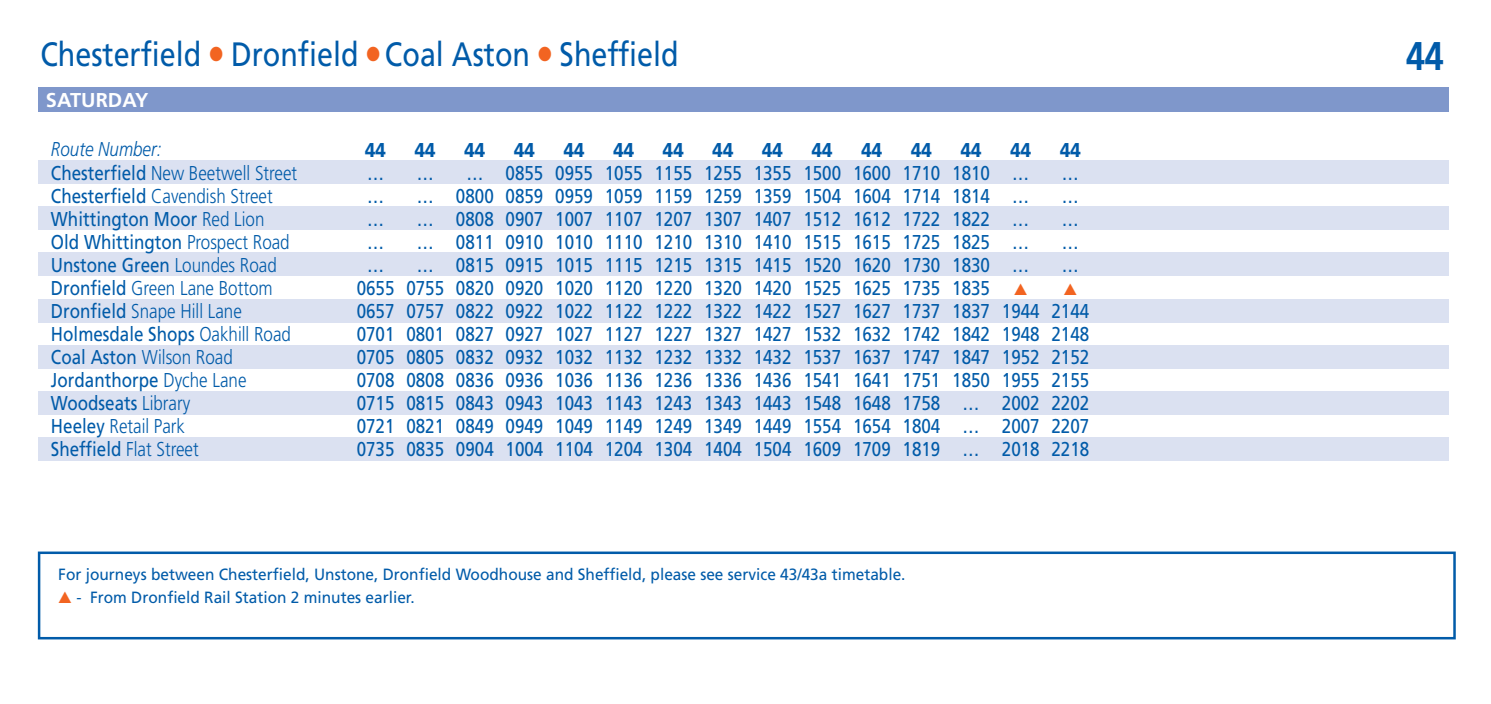
<style>
.page{position:relative;width:1491px;height:704px;background:#fff}
.page>*{position:absolute;margin:0;border:0;box-sizing:border-box;transform-origin:0 0}
.t1{font:700 40px "Frutiger";color:#015ba9;scale:.85 1}
.t2{font:33.75px "Frutiger";color:#015ba9;scale:.85 1}
.t3{font:20px/23px "Frutiger";color:#015ba9;text-align:justify;scale:.85 1}
.t4{font:300 20px/23px "Frutiger";color:#015ba9;scale:.85 1}
.t5{font:900 20px "Frutiger";color:#015ba9;scale:.85 1}
.t6{font:700 20px "Frutiger";color:#fff}
.t7{font:16.25px "Frutiger";color:#015ba9;scale:.95 1}
.s1{color:#f26421}
.s2{font-style:italic}
.s3{font-weight:400}
</style>
<div class="page">
<div style="left:38px;top:160px;width:1410px;height:23px;background:#dbe1f1"></div>
<div style="left:38px;top:206px;width:1410px;height:23px;background:#dbe1f1"></div>
<div style="left:38px;top:253px;width:1410px;height:23px;background:#dbe1f1"></div>
<div style="left:38px;top:299px;width:1410px;height:23px;background:#dbe1f1"></div>
<div style="left:38px;top:345px;width:1410px;height:23px;background:#dbe1f1"></div>
<div style="left:38px;top:391px;width:1410px;height:23px;background:#dbe1f1"></div>
<div style="left:38px;top:437px;width:1410px;height:23px;background:#dbe1f1"></div>
<div style="left:38px;top:87px;width:1410px;height:25px;background:#7f97cb"></div>
<div style="left:38px;top:551px;width:1417px;height:88px;border:2px solid #015ba9"></div>
<h2 class="t2" style="left:40px;top:41px;width:752px">Chesterfield <span class="s1">●</span> Dronfield <span class="s1">●</span> Coal Aston <span class="s1">●</span> Sheffield</h2>
<h1 class="t1" style="left:1405px;top:40px;width:46px">44</h1>
<p class="t6" style="left:46px;top:92px;width:104px">SATURDAY</p>
<p class="t5" style="left:365px;top:141px;width:26px">44</p>
<p class="t5" style="left:415px;top:141px;width:26px">44</p>
<p class="t5" style="left:464px;top:141px;width:26px">44</p>
<p class="t5" style="left:514px;top:141px;width:26px">44</p>
<p class="t5" style="left:563px;top:141px;width:26px">44</p>
<p class="t5" style="left:613px;top:141px;width:26px">44</p>
<p class="t5" style="left:663px;top:141px;width:26px">44</p>
<p class="t5" style="left:712px;top:141px;width:26px">44</p>
<p class="t5" style="left:762px;top:141px;width:26px">44</p>
<p class="t5" style="left:812px;top:141px;width:26px">44</p>
<p class="t5" style="left:861px;top:141px;width:26px">44</p>
<p class="t5" style="left:911px;top:141px;width:26px">44</p>
<p class="t5" style="left:960px;top:141px;width:26px">44</p>
<p class="t5" style="left:1010px;top:141px;width:26px">44</p>
<p class="t5" style="left:1060px;top:141px;width:26px">44</p>
<p class="t3" style="left:367px;top:163px;width:22px">…</p>
<p class="t3" style="left:417px;top:163px;width:21px">…</p>
<p class="t3" style="left:466px;top:163px;width:663px">… 0855 0955 1055 1155 1255 1355 1500 1600 1710 1810 …</p>
<p class="t3" style="left:1061px;top:163px;width:22px">…</p>
<p class="t3" style="left:367px;top:186px;width:22px">…</p>
<p class="t3" style="left:417px;top:186px;width:722px">… 0800 0859 0959 1059 1159 1259 1359 1504 1604 1714 1814 …</p>
<p class="t3" style="left:1061px;top:186px;width:22px">…</p>
<p class="t3" style="left:367px;top:209px;width:22px">…</p>
<p class="t3" style="left:417px;top:209px;width:722px">… 0808 0907 1007 1107 1207 1307 1407 1512 1612 1722 1822 …</p>
<p class="t3" style="left:1061px;top:209px;width:22px">…</p>
<p class="t3" style="left:367px;top:232px;width:22px">…</p>
<p class="t3" style="left:417px;top:232px;width:722px">… 0811 0910 1010 1110 1210 1310 1410 1515 1615 1725 1825 …</p>
<p class="t3" style="left:1061px;top:232px;width:22px">…</p>
<p class="t3" style="left:367px;top:255px;width:22px">…</p>
<p class="t3" style="left:417px;top:255px;width:722px">… 0815 0915 1015 1115 1215 1315 1415 1520 1620 1730 1830 …</p>
<p class="t3" style="left:1061px;top:255px;width:22px">…</p>
<p class="t3" style="left:357px;top:278px;width:791px">0655 0755 0820 0920 1020 1120 1220 1320 1420 1525 1625 1735 1835 <span class="s1">▲</span></p>
<p class="t3" style="left:357px;top:301px;width:863px">0657 0757 0822 0922 1022 1122 1222 1322 1422 1527 1627 1737 1837 1944 2144<br>0701 0801 0827 0927 1027 1127 1227 1327 1427 1532 1632 1742 1842 1948 2148<br>0705 0805 0832 0932 1032 1132 1232 1332 1432 1537 1637 1747 1847 1952 2152<br>0708 0808 0836 0936 1036 1136 1236 1336 1436 1541 1641 1751 1850 1955 2155<br>0715 0815 0843 0943 1043 1143 1243 1343 1443 1548 1648 1758 … 2002 2202<br>0721 0821 0849 0949 1049 1149 1249 1349 1449 1554 1654 1804 … 2007 2207<br>0735 0835 0904 1004 1104 1204 1304 1404 1504 1609 1709 1819 … 2018 2218</p>
<p class="t4" style="left:51px;top:139px;width:291px"><span class="s2">Route Number:<br></span><span class="s3">Chesterfield</span> New Beetwell Street<br><span class="s3">Chesterfield</span> Cavendish Street<br><span class="s3">Whittington Moor</span> Red Lion<br><span class="s3">Old Whittington</span> Prospect Road<br><span class="s3">Unstone Green</span> Loundes Road<br><span class="s3">Dronfield</span> Green Lane Bottom<br><span class="s3">Dronfield</span> Snape Hill Lane<br><span class="s3">Holmesdale Shops</span> Oakhill Road<br><span class="s3">Coal Aston</span> Wilson Road<br><span class="s3">Jordanthorpe</span> Dyche Lane<br><span class="s3">Woodseats</span> Library<br><span class="s3">Heeley</span> Retail Park<br><span class="s3">Sheffield</span> Flat Street</p>
<p class="t7" style="left:58px;top:567px;width:893px">For journeys between Chesterfield, Unstone, Dronfield Woodhouse and Sheffield, please see service 43/43a timetable.</p>
<p class="t7" style="left:58px;top:590px;width:377px"><span class="s1">▲</span> - From Dronfield Rail Station 2 minutes earlier.</p>
</div>
